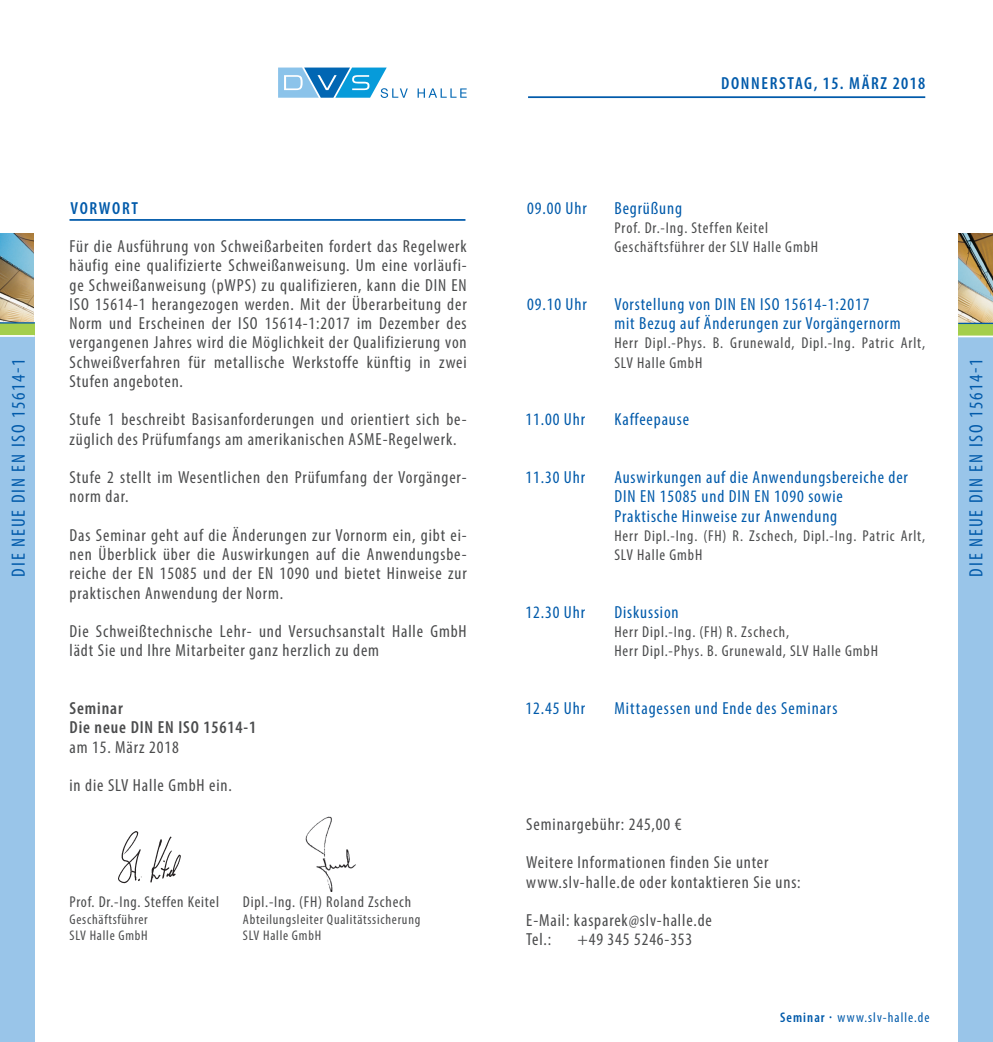
<style>
.page{position:relative;width:993px;height:1042px;background:#fff}
.page>*{position:absolute;margin:0;border:0;box-sizing:border-box;transform-origin:0 0}
.t1{font:condensed 19.25px "Myriad Pro";letter-spacing:.1em;color:#015aaa}
.t2{font:condensed 17.5px/19.2px "Myriad Pro";letter-spacing:.05em;color:#4b4c4d}
.t3{font:condensed 17.5px/19.2px "Myriad Pro";letter-spacing:.05em;color:#015aaa}
.t4{font:600 condensed 17.5px/19.2px "Myriad Pro";letter-spacing:.05em;color:#4b4c4d}
.t5{font:600 condensed 17.5px "Myriad Pro";letter-spacing:.095em;color:#015aaa}
.t6{font:condensed 15.75px/19.2px "Myriad Pro";letter-spacing:.055em;color:#4b4c4d}
.t7{font:condensed 14px "Myriad Pro";letter-spacing:.055em;color:#4b4c4d}
.t8{font:condensed 14px "Myriad Pro";letter-spacing:.075em;color:#015aaa}
.s1{font-weight:600}
</style>
<div class="page">
<div style="left:0;top:322px;width:35px;height:720px;background:#99c5e9"></div>
<img style="left:0;top:233px;width:34px;height:89px">
<div style="left:0;top:323px;width:35px;height:12px;background:#a4ce4c"></div>
<hr style="left:0;top:322px;width:35px;height:1px;background:#015aaa">
<hr style="left:0;top:335px;width:35px;height:2px;background:#fff">
<div style="left:957px;top:323px;width:35px;height:719px;background:#99c5e9"></div>
<img style="left:958px;top:234px;width:34px;height:89px">
<div style="left:957px;top:323px;width:35px;height:13px;background:#a4ce4c"></div>
<hr style="left:957px;top:323px;width:35px;height:1px;background:#015aaa">
<hr style="left:957px;top:335px;width:35px;height:2px;background:#fff">
<hr style="left:69px;top:219px;width:396px;height:2px;background:#015aaa">
<img style="left:118px;top:831px;width:63px;height:53px">
<img style="left:305px;top:816px;width:51px;height:76px">
<svg style="left:278px;top:68px;width:129px;height:30px"></svg>
<svg style="left:417px;top:88px;width:49px;height:10px"></svg>
<hr style="left:528px;top:96px;width:396px;height:2px;background:#015aaa">
<p class="t1" style="left:7px;top:576px;width:220px;rotate:-90deg">DIE NEUE DIN EN ISO 15614-1</p>
<p class="t5" style="left:70px;top:197px;width:69px">VORWORT</p>
<p class="t2" style="left:69px;top:236px;width:398px;text-align:justify">Für die Ausführung von Schweißarbeiten fordert das Regelwerk häufig eine qualifizierte Schweißanweisung. Um eine vorläufi&shy;ge Schweißanweisung (pWPS) zu qualifizieren, kann die DIN EN ISO 15614-1 herangezogen werden. Mit der Überarbeitung der Norm und Erscheinen der ISO 15614-1:2017 im Dezember des vergangenen Jahres wird die Möglichkeit der Qualifizierung von Schweißverfahren für metallische Werkstoffe künftig in zwei Stufen angeboten.</p>
<p class="t2" style="left:69px;top:410px;width:398px">Stufe 1 beschreibt Basisanforderungen und orientiert sich be&shy;züglich des Prüfumfangs am amerikanischen ASME-Regelwerk.</p>
<p class="t2" style="left:69px;top:467px;width:398px">Stufe 2 stellt im Wesentlichen den Prüfumfang der Vorgänger&shy;norm dar.</p>
<p class="t2" style="left:69px;top:525px;width:398px;text-align:justify">Das Seminar geht auf die Änderungen zur Vornorm ein, gibt ei&shy;nen Überblick über die Auswirkungen auf die Anwendungsbe&shy;reiche der EN 15085 und der EN 1090 und bietet Hinweise zur praktischen Anwendung der Norm.</p>
<p class="t2" style="left:69px;top:621px;width:398px">Die Schweißtechnische Lehr- und Versuchsanstalt Halle GmbH lädt Sie und Ihre Mitarbeiter ganz herzlich zu dem</p>
<p class="t4" style="left:69px;top:698px;width:188px">Seminar<br>Die neue DIN EN ISO 15614-1</p>
<p class="t2" style="left:69px;top:737px;width:111px">am 15. März 2018</p>
<p class="t2" style="left:69px;top:775px;width:164px">in die SLV Halle GmbH ein.</p>
<p class="t6" style="left:69px;top:892px;width:151px">Prof. Dr.-Ing. Steffen Keitel</p>
<p class="t6" style="left:243px;top:892px;width:170px">Dipl.-Ing. (FH) Roland Zschech</p>
<p class="t7" style="left:69px;top:910px;width:80px">Geschäftsführer</p>
<p class="t7" style="left:243px;top:910px;width:179px">Abteilungsleiter Qualitätssicherung</p>
<p class="t7" style="left:69px;top:927px;width:80px">SLV Halle GmbH</p>
<p class="t7" style="left:243px;top:927px;width:80px">SLV Halle GmbH</p>
<p class="t5" style="left:721px;top:72px;width:205px">DONNERSTAG, 15. MÄRZ 2018</p>
<p class="t3" style="left:527px;top:198px;width:61px">09.00 Uhr</p>
<p class="t3" style="left:614px;top:198px;width:69px">Begrüßung</p>
<p class="t6" style="left:614px;top:218px;width:205px">Prof. Dr.-Ing. Steffen Keitel<br>Geschäftsführer der SLV Halle GmbH</p>
<p class="t3" style="left:527px;top:294px;width:61px">09.10 Uhr</p>
<p class="t3" style="left:614px;top:294px;width:288px">Vorstellung von DIN EN ISO 15614-1:2017<br>mit Bezug auf Änderungen zur Vorgängernorm</p>
<p class="t6" style="left:614px;top:333px;width:312px">Herr Dipl.-Phys. B. Grunewald, Dipl.-Ing. Patric Arlt,<br>SLV Halle GmbH</p>
<p class="t3" style="left:525px;top:410px;width:61px">11.00 Uhr</p>
<p class="t3" style="left:614px;top:410px;width:76px">Kaffeepause</p>
<p class="t3" style="left:525px;top:467px;width:61px">11.30 Uhr</p>
<p class="t3" style="left:614px;top:467px;width:295px">Auswirkungen auf die Anwendungsbereiche der<br>DIN EN 15085 und DIN EN 1090 sowie<br>Praktische Hinweise zur Anwendung</p>
<p class="t6" style="left:614px;top:526px;width:312px">Herr Dipl.-Ing. (FH) R. Zschech, Dipl.-Ing. Patric Arlt,<br>SLV Halle GmbH</p>
<p class="t3" style="left:525px;top:602px;width:61px">12.30 Uhr</p>
<p class="t3" style="left:614px;top:602px;width:66px">Diskussion</p>
<p class="t6" style="left:614px;top:622px;width:265px">Herr Dipl.-Ing. (FH) R. Zschech,<br>Herr Dipl.-Phys. B. Grunewald, SLV Halle GmbH</p>
<p class="t3" style="left:525px;top:698px;width:61px">12.45 Uhr</p>
<p class="t3" style="left:614px;top:698px;width:224px">Mittagessen und Ende des Seminars</p>
<p class="t2" style="left:526px;top:804px;width:244px;line-height:38.5px">Seminargebühr: 245,00 €<br>Weitere Informationen finden Sie unter</p>
<p class="t2" style="left:526px;top:872px;width:276px">www.slv-halle.de oder kontaktieren Sie uns:</p>
<p class="t2" style="left:526px;top:910px;width:187px">E-Mail: kasparek@slv-halle.de<br>Tel.:</p>
<p class="t2" style="left:577px;top:929px;width:116px">+49 345 5246-353</p>
<p class="t8" style="left:779px;top:1009px;width:151px"><span class="s1">Seminar ·</span> www.slv-halle.de</p>
<p class="t1" style="left:964px;top:576px;width:220px;rotate:-90deg">DIE NEUE DIN EN ISO 15614-1</p>
</div>
